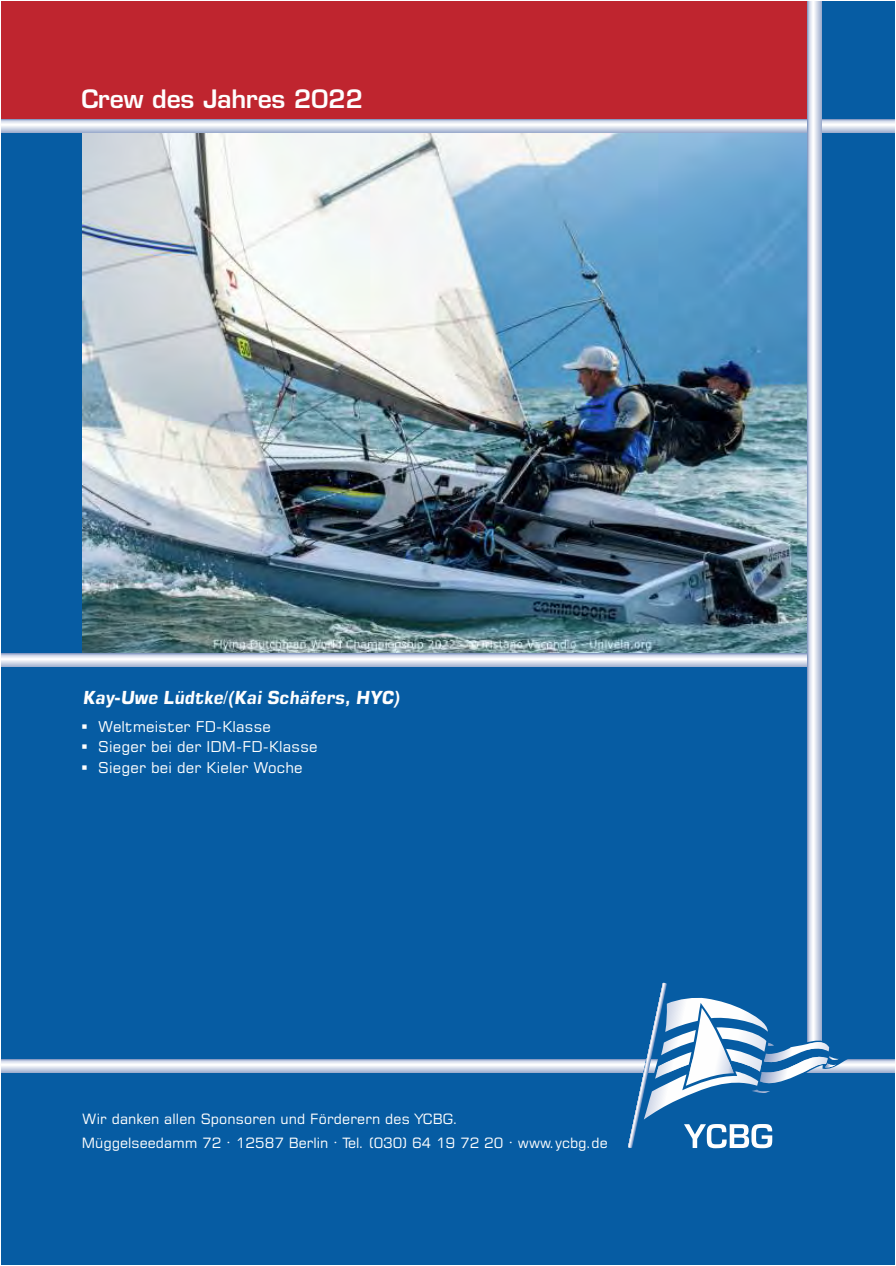
<style>
.page{position:relative;width:896px;height:1266px;background:#fff}
.page>*{position:absolute;margin:0;border:0;box-sizing:border-box;transform-origin:0 0}
.t1{font:24.75px "Square 721 Dm Normal";letter-spacing:-.01em;color:#fefefe}
.t2{font:italic 18px "Square 721 Dm";letter-spacing:-.01em;color:#fefefe}
.t3{font:15px "Square 721 BT";letter-spacing:.01em;color:#fefefe}
.t4{font:14.25px/23.9px "Square 721 BT";color:#fefefe}
</style>
<div class="page">
<div style="left:2px;top:1px;width:892px;height:1263px;background:#065ca3"></div>
<img style="left:82px;top:132px;width:726px;height:522px">
<div style="left:2px;top:1px;width:816px;height:124px;background:#bf252f"></div>
<svg style="left:2px;top:119px;width:892px;height:13px;background:#d1d9e8"></svg>
<svg style="left:2px;top:654px;width:806px;height:13px;background:#d4dbe9"></svg>
<svg style="left:808px;top:1px;width:13px;height:981px;background:#d6ddeb"></svg>
<svg style="left:2px;top:1059px;width:892px;height:13px;background:#d2d9e8"></svg>
<svg style="left:627px;top:982px;width:230px;height:166px"></svg>
<h1 class="t1" style="left:81px;top:89px;width:283px">Crew des Jahres 2022</h1>
<p class="t2" style="left:82px;top:690px;width:319px">Kay-Uwe Lüdtke/(Kai Schäfers, HYC)</p>
<p class="t3" style="left:81px;top:720px;width:191px">▪ Weltmeister FD-Klasse</p>
<p class="t3" style="left:81px;top:741px;width:238px">▪ Sieger bei der IDM-FD-Klasse</p>
<p class="t3" style="left:81px;top:761px;width:223px">▪ Sieger bei der Kieler Woche</p>
<p class="t4" style="left:82px;top:1108px;width:527px">Wir danken allen Sponsoren und Förderern des YCBG.<br>Müggelseedamm 72 · 12587 Berlin · Tel. (030) 64 19 72 20 · www.ycbg.de</p>
</div>
